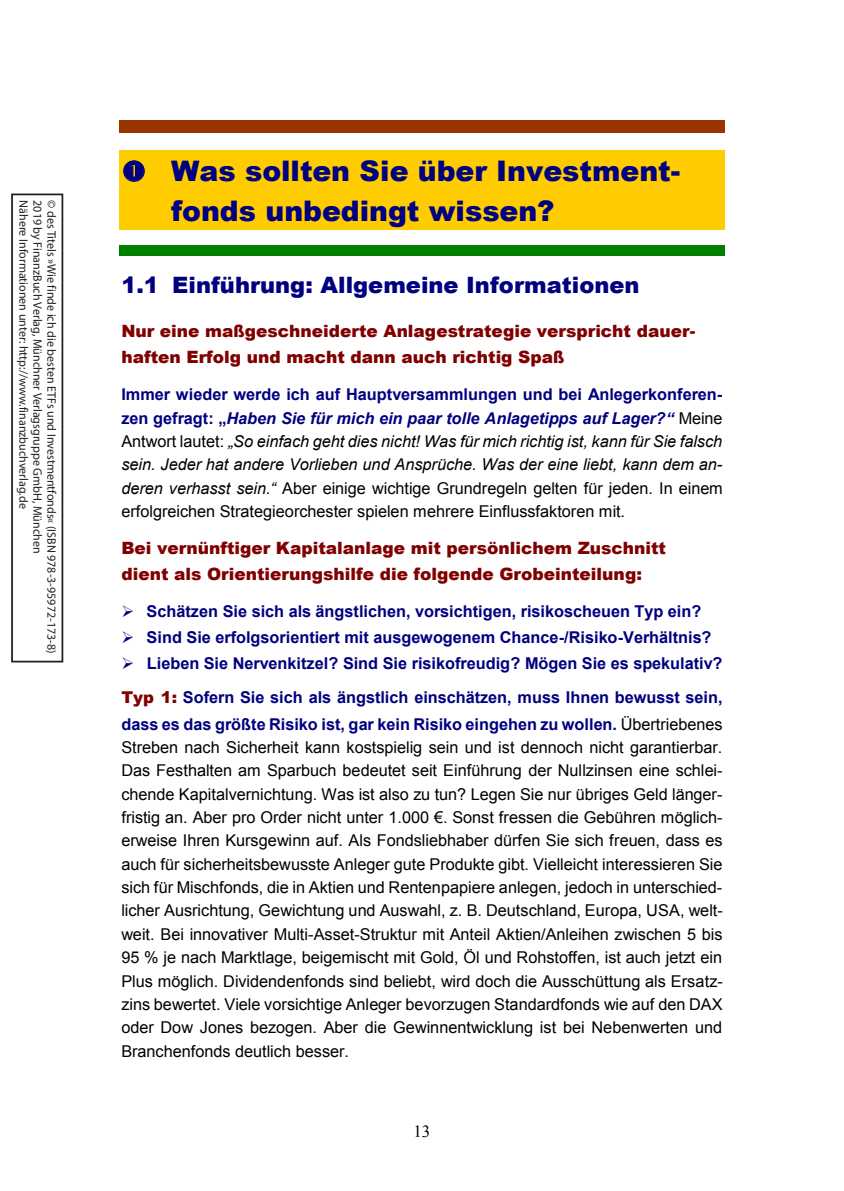
<style>
.page{position:relative;width:844px;height:1191px;background:#fff}
.page>*{position:absolute;margin:0;border:0;box-sizing:border-box;transform-origin:0 0}
.t1{font:900 28.35px/39.9px "Arial";color:#000080}
.t2{font:900 22.57px "Arial";color:#000080}
.t3{font:900 16.97px/26.2px "Arial";color:#800000}
.t4{font:16.97px "Times New Roman";color:#000}
.t5{font:16.28px/23.3px "Arial";letter-spacing:-.005em;color:#000;text-align:justify}
.t6{font:italic 16.28px/23.3px "Arial";letter-spacing:-.005em;color:#000;text-align:justify}
.t7{font:700 16.28px/34.1px "Arial";color:#000080}
.t8{font:12.25px "Myriad Pro";color:#231f20}
.s1{font-weight:700;font-style:normal;color:#000080}
.s2{font-weight:700;color:#000080}
.s3{font-style:normal}
.s4{font-weight:900;color:#800000}
</style>
<div class="page">
<div style="left:119px;top:120px;width:605px;height:12px;background:#930"></div>
<div style="left:119px;top:150px;width:605px;height:40px;background:#fc0"></div>
<div style="left:119px;top:190px;width:605px;height:40px;background:#fc0"></div>
<div style="left:119px;top:245px;width:605px;height:10px;background:#008000"></div>
<div style="left:11px;top:193px;width:52px;height:469px;border:2px solid #231f20"></div>
<svg style="left:123px;top:160px;width:22px;height:22px"></svg>
<p class="t8" style="left:31px;top:200px;width:310px;rotate:90deg">Nähere Informationen unter: http://www.finanzbuchverlag.de</p>
<p class="t8" style="left:45px;top:200px;width:355px;rotate:90deg">2019 by FinanzBuch Verlag, Münchner Verlagsgruppe GmbH, München</p>
<p class="t8" style="left:59px;top:200px;width:454px;rotate:90deg">© des Titels »Wie finde ich die besten ETFs und Investmentfonds« (ISBN 978-3-95972-173-8)</p>
<h1 class="t1" style="left:171px;top:150px;width:510px">Was sollten Sie über Investment&shy;fonds unbedingt wissen?</h1>
<h2 class="t2" style="left:121px;top:268px;width:519px">1.1 Einführung: Allgemeine Informationen</h2>
<p class="t3" style="left:121px;top:317px;width:575px">Nur eine maßgeschneiderte Anlagestrategie verspricht dauer&shy;haften Erfolg und macht dann auch richtig Spaß</p>
<p class="t6" style="left:121px;top:383px;width:602px"><span class="s1">Immer wieder werde ich auf Hauptversammlungen und bei Anlegerkonferen&shy;zen gefragt: „</span><span class="s2">Haben Sie für mich ein paar tolle Anlagetipps auf Lager?“</span> <span class="s3">Meine Antwort lautet:</span> „So einfach geht dies nicht! Was für mich richtig ist, kann für Sie falsch sein. Jeder hat andere Vorlieben und Ansprüche. Was der eine liebt, kann dem an&shy;deren verhasst sein.“ <span class="s3">Aber einige wichtige Grundregeln gelten für jeden. In einem erfolgreichen Strategieorchester spielen mehrere Einflussfaktoren mit.</span></p>
<p class="t3" style="left:121px;top:534px;width:546px">Bei vernünftiger Kapitalanlage mit persönlichem Zuschnitt dient als Orientierungshilfe die folgende Grobeinteilung:</p>
<p class="t7" style="left:121px;top:594px;width:581px">➢ Schätzen Sie sich als ängstlichen, vorsichtigen, risikoscheuen Typ ein?</p>
<p class="t7" style="left:121px;top:621px;width:591px">➢ Sind Sie erfolgsorientiert mit ausgewogenem Chance-/Risiko-Verhältnis?</p>
<p class="t7" style="left:121px;top:647px;width:602px">➢ Lieben Sie Nervenkitzel? Sind Sie risikofreudig? Mögen Sie es spekulativ?<br><span class="s4">Typ 1:</span> Sofern Sie sich als ängstlich einschätzen, muss Ihnen bewusst sein,</p>
<p class="t5" style="left:121px;top:712px;width:603px"><span class="s2">dass es das größte Risiko ist, gar kein Risiko eingehen zu wollen.</span> Übertriebenes Streben nach Sicherheit kann kostspielig sein und ist dennoch nicht garantierbar.<br>Das Festhalten am Sparbuch bedeutet seit Einführung der Nullzinsen eine schlei&shy;chende Kapitalvernichtung. Was ist also zu tun? Legen Sie nur übriges Geld länger&shy;fristig an. Aber pro Order nicht unter 1.000 €. Sonst fressen die Gebühren möglich&shy;erweise Ihren Kursgewinn auf. Als Fondsliebhaber dürfen Sie sich freuen, dass es auch für sicherheitsbewusste Anleger gute Produkte gibt. Vielleicht interessieren Sie sich für Mischfonds, die in Aktien und Rentenpapiere anlegen, jedoch in unterschied&shy;licher Ausrichtung, Gewichtung und Auswahl, z. B. Deutschland, Europa, USA, welt&shy;weit. Bei innovativer Multi-Asset-Struktur mit Anteil Aktien/Anleihen zwischen 5 bis 95 % je nach Marktlage, beigemischt mit Gold, Öl und Rohstoffen, ist auch jetzt ein Plus möglich. Dividendenfonds sind beliebt, wird doch die Ausschüttung als Ersatz&shy;zins bewertet. Viele vorsichtige Anleger bevorzugen Standardfonds wie auf den DAX oder Dow Jones bezogen. Aber die Gewinnentwicklung ist bei Nebenwerten und Branchenfonds deutlich besser.</p>
<p class="t4" style="left:413px;top:1119px;width:18px">13</p>
</div>
